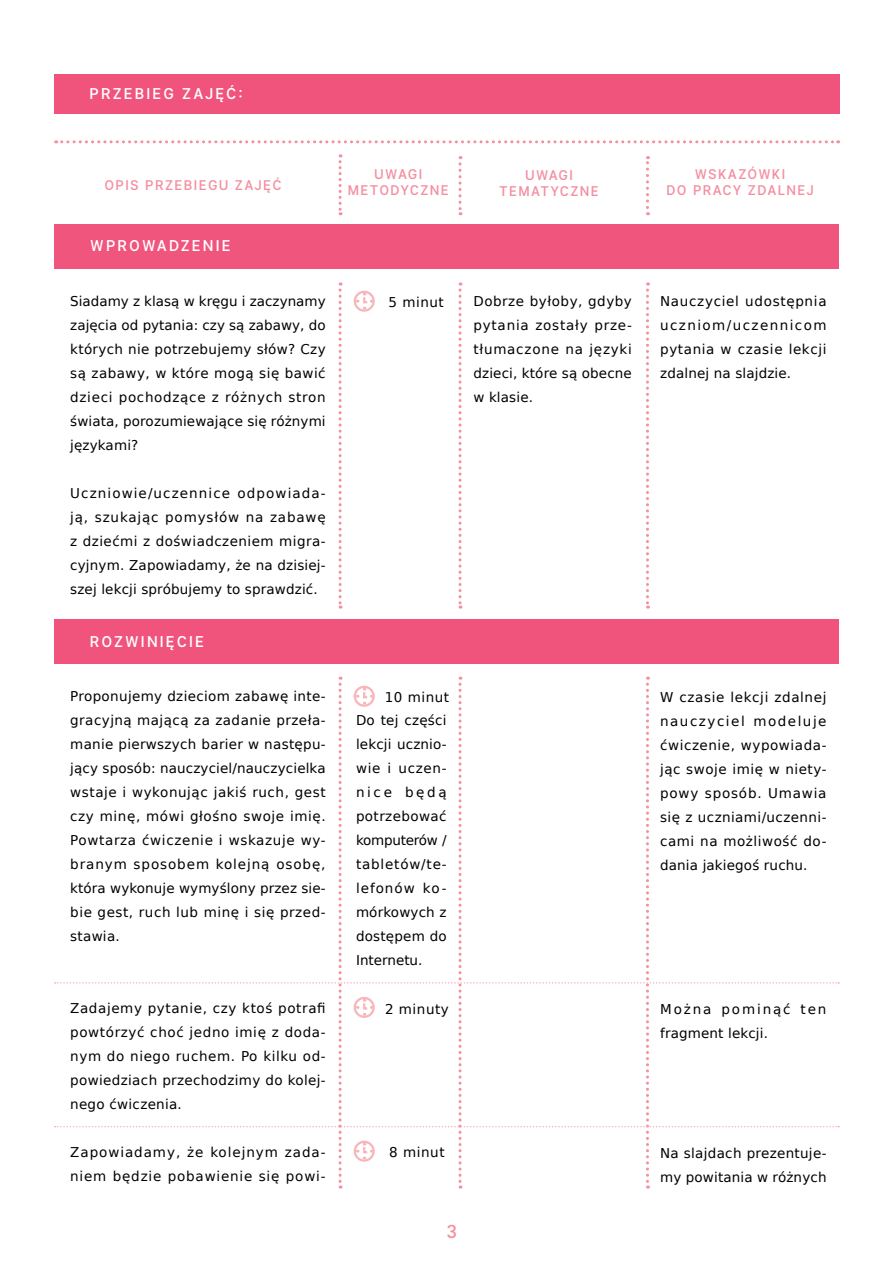
<style>
.page{position:relative;width:893px;height:1263px;background:#fff}
.page>*{position:absolute;margin:0;border:0;box-sizing:border-box;transform-origin:0 0}
.t1{font:500 18px "Interface";color:#f48fa1}
.t2{font:500 15px "Interface";letter-spacing:.14em;color:#fff}
.t3{font:13.5px/24px "DejaVu Sans";letter-spacing:.02em;color:#000;text-align:justify}
.t4{font:500 13.5px/16.2px "Interface";letter-spacing:.1em;color:#f48fa1;text-align:center}
.t5{font:13.5px/24px "DejaVu Sans";letter-spacing:.06em;color:#000}
.t6{font:13.5px/24px "DejaVu Sans";letter-spacing:.075em;color:#000}
</style>
<div class="page">
<svg style="left:339px;top:283px;width:3px;height:326px"></svg>
<svg style="left:459px;top:283px;width:3px;height:326px"></svg>
<svg style="left:646px;top:283px;width:3px;height:326px"></svg>
<div style="left:54px;top:225px;width:785px;height:44px;background:#f0557d"></div>
<svg style="left:56px;top:140px;width:783px;height:3px"></svg>
<svg style="left:646px;top:156px;width:3px;height:59px"></svg>
<div style="left:54px;top:74px;width:785px;height:40px;background:#f0547d"></div>
<svg style="left:339px;top:154px;width:3px;height:61px"></svg>
<svg style="left:459px;top:156px;width:3px;height:59px"></svg>
<div style="left:354px;top:291px;width:21px;height:21px;border:2px solid #f8b5ba;border-radius:50%"></div>
<svg style="left:355px;top:292px;width:19px;height:19px"></svg>
<div style="left:54px;top:619px;width:785px;height:45px;background:#f0547d"></div>
<svg style="left:55px;top:677px;width:784px;height:511px"></svg>
<p class="t2" style="left:89px;top:83px;width:155px">PRZEBIEG ZAJĘĆ:</p>
<p class="t4" style="left:104px;top:176px;width:179px">OPIS PRZEBIEGU ZAJĘĆ</p>
<p class="t4" style="left:348px;top:166px;width:102px">UWAGI<br>METODYCZNE</p>
<p class="t4" style="left:499px;top:166px;width:101px">UWAGI<br>TEMATYCZNE</p>
<p class="t4" style="left:666px;top:166px;width:149px">WSKAZÓWKI<br>DO PRACY ZDALNEJ</p>
<p class="t2" style="left:90px;top:236px;width:142px">WPROWADZENIE</p>
<p class="t3" style="left:70px;top:289px;width:257px">Siadamy z klasą w kręgu i zaczynamy zajęcia od pytania: czy są zabawy, do których nie potrzebujemy słów? Czy są zabawy, w które mogą się bawić dzieci pochodzące z różnych stron świata, porozumiewające się różnymi językami?</p>
<p class="t3" style="left:70px;top:481px;width:257px">Uczniowie/uczennice odpowiada&shy;ją, szukając pomysłów na zabawę z dziećmi z doświadczeniem migra&shy;cyjnym. Zapowiadamy, że na dzisiej&shy;szej lekcji spróbujemy to sprawdzić.</p>
<p class="t2" style="left:90px;top:631px;width:116px">ROZWINIĘCIE</p>
<p class="t3" style="left:70px;top:684px;width:257px">Proponujemy dzieciom zabawę inte&shy;gracyjną mającą za zadanie przeła&shy;manie pierwszych barier w następu&shy;jący sposób: nauczyciel/nauczycielka wstaje i wykonując jakiś ruch, gest czy minę, mówi głośno swoje imię.<br>Powtarza ćwiczenie i wskazuje wy&shy;branym sposobem kolejną osobę, która wykonuje wymyślony przez sie&shy;bie gest, ruch lub minę i się przed&shy;stawia.</p>
<p class="t3" style="left:70px;top:996px;width:257px">Zadajemy pytanie, czy ktoś potrafi powtórzyć choć jedno imię z doda&shy;nym do niego ruchem. Po kilku od&shy;powiedziach przechodzimy do kolej&shy;nego ćwiczenia.</p>
<p class="t5" style="left:70px;top:1140px;width:257px">Zapowiadamy, że kolejnym zada&shy;niem będzie pobawienie się powi-</p>
<p class="t3" style="left:388px;top:290px;width:57px">5 minut</p>
<p class="t3" style="left:473px;top:289px;width:160px">Dobrze byłoby, gdyby pytania zostały prze&shy;tłumaczone na języki dzieci, które są obecne w klasie.</p>
<p class="t3" style="left:660px;top:289px;width:168px">Nauczyciel udostępnia uczniom/uczennicom pytania w czasie lekcji zdalnej na slajdzie.</p>
<p class="t3" style="left:356px;top:685px;width:95px;text-align:left;text-indent:29px">10 minut<br>Do tej części lekcji ucznio&shy;wie i uczen&shy;nice będą potrzebować komputerów / tabletów/te&shy;lefonów ko&shy;mórkowych z dostępem do<br>Internetu.</p>
<p class="t3" style="left:385px;top:996px;width:65px">2 minuty</p>
<p class="t3" style="left:389px;top:1140px;width:57px">8 minut</p>
<h1 class="t1" style="left:446px;top:1218px;width:12px">3</h1>
<p class="t3" style="left:660px;top:685px;width:168px">W czasie lekcji zdalnej nauczyciel modeluje ćwiczenie, wypowiada&shy;jąc swoje imię w niety&shy;powy sposób. Umawia się z uczniami/uczenni&shy;cami na możliwość do&shy;dania jakiegoś ruchu.</p>
<p class="t6" style="left:660px;top:997px;width:168px">Można pominąć ten fragment lekcji.</p>
<p class="t3" style="left:660px;top:1141px;width:168px">Na slajdach prezentuje&shy;my powitania w różnych</p>
</div>
